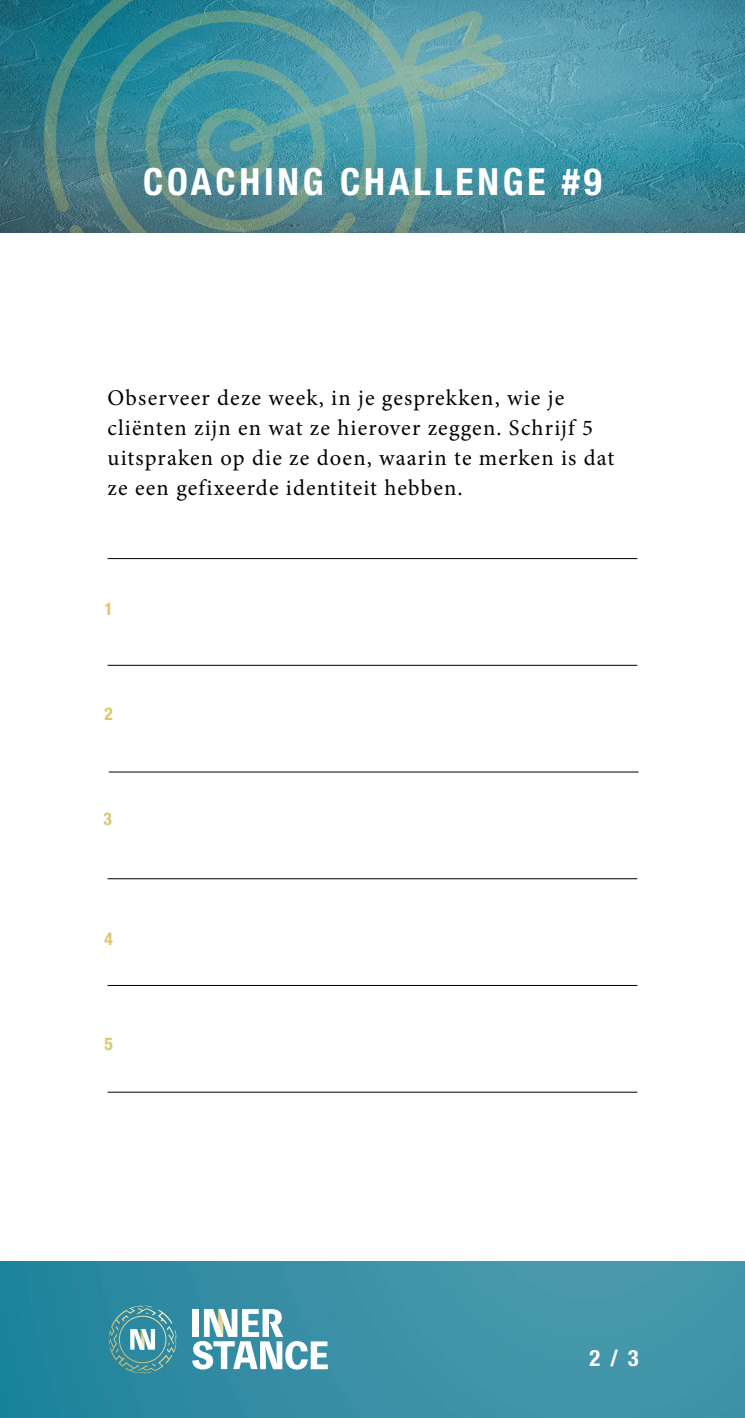
<style>
.page{position:relative;width:745px;height:1418px;background:#fff}
.page>*{position:absolute;margin:0;border:0;box-sizing:border-box;transform-origin:0 0}
.t1{font:700 condensed 37.5px "Helvetica Neue LT Pro";letter-spacing:.1em;color:#fff}
.t2{font:22.5px/30px "Minion Pro";letter-spacing:.05em;color:#000}
.t3{font:700 condensed 22.5px "Helvetica Neue LT Pro";color:#fff}
.t4{font:700 condensed 17.5px "Helvetica Neue LT Pro";color:#d8c96c}
</style>
<div class="page">
<img style="left:0;top:1261px;width:744px;height:156px">
<img style="left:0;top:0;width:744px;height:233px">
<svg style="left:39px;top:0;width:468px;height:233px;background:#4b9099"></svg>
<svg style="left:192px;top:1308px;width:135px;height:61px"></svg>
<svg style="left:109px;top:1305px;width:67px;height:68px;background:#519ba6"></svg>
<hr style="left:107px;top:985px;width:530px;height:1px;background:#000">
<hr style="left:107px;top:665px;width:530px;height:1px;background:#000">
<hr style="left:109px;top:771px;width:529px;height:1px;background:#000">
<hr style="left:107px;top:878px;width:530px;height:1px;background:#000">
<hr style="left:107px;top:1091px;width:530px;height:1px;background:#000">
<hr style="left:107px;top:558px;width:530px;height:1px;background:#000">
<h1 class="t1" style="left:143px;top:159px;width:459px">COACHING CHALLENGE #9</h1>
<p class="t2" style="left:107px;top:383px;width:508px">Observeer deze week, in je gesprekken, wie je cliënten zijn en wat ze hierover zeggen. Schrijf 5 uitspraken op die ze doen, waarin te merken is dat ze een gefixeerde identiteit hebben.</p>
<p class="t4" style="left:104px;top:598px;width:10px">1</p>
<p class="t4" style="left:104px;top:703px;width:10px">2</p>
<p class="t4" style="left:103px;top:808px;width:10px">3</p>
<p class="t4" style="left:104px;top:928px;width:10px">4</p>
<p class="t4" style="left:104px;top:1033px;width:10px">5</p>
<p class="t3" style="left:589px;top:1343px;width:50px">2 / 3</p>
</div>
